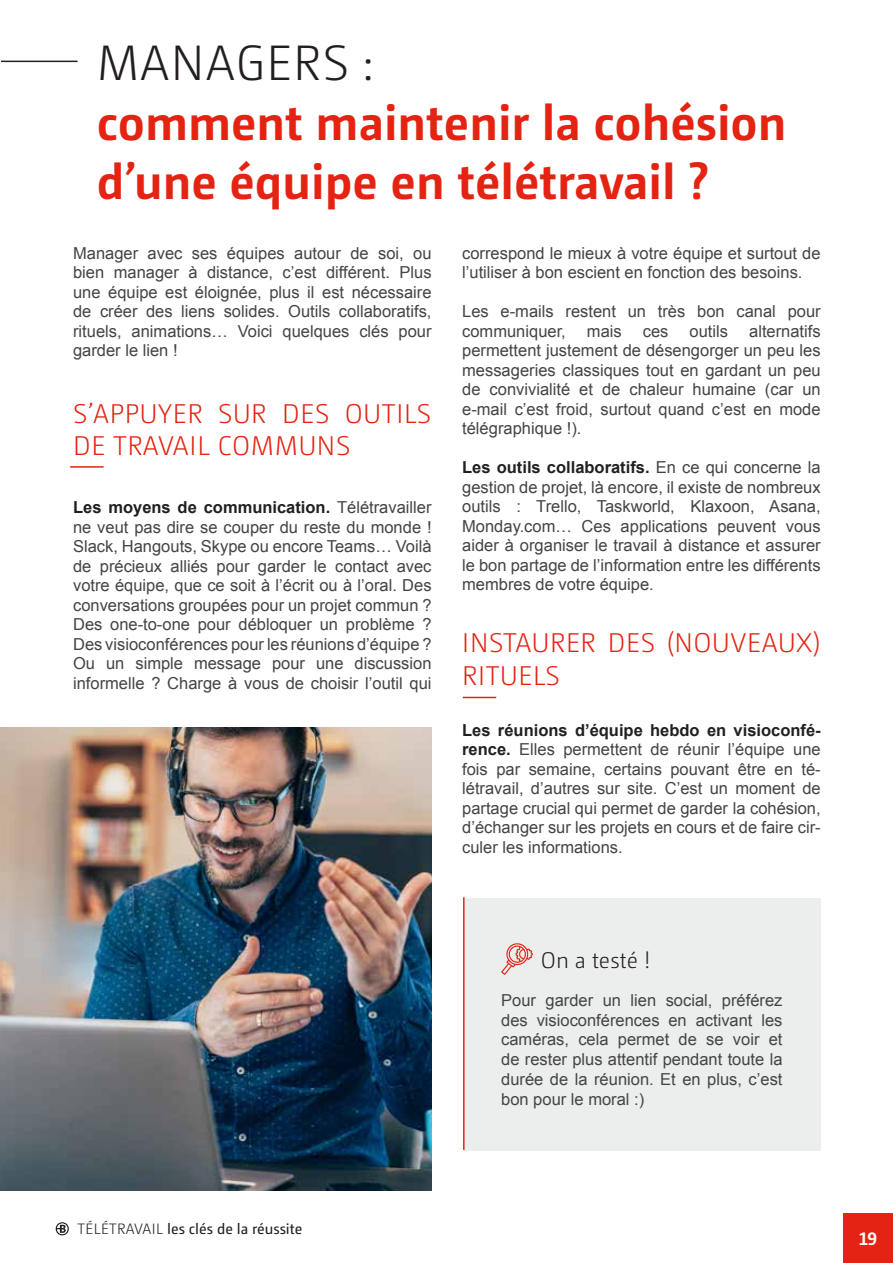
<style>
.page{position:relative;width:893px;height:1263px;background:#fff}
.page>*{position:absolute;margin:0;border:0;box-sizing:border-box;transform-origin:0 0}
.t1{font:700 49.5px/59.4px "Camingo Dos";color:#e42313}
.t2{font:300 49.5px "Camingo Dos";letter-spacing:.025em;color:#231f20}
.t3{font:300 27px/32.4px "Camingo Dos";letter-spacing:.025em;color:#e42313}
.t4{font:300 22.5px "Camingo Dos";color:#231f20}
.t5{font:700 18px "Camingo Dos";color:#fff}
.t6{font:16.5px/19.5px "Arial";color:#444;text-align:justify}
.t7{font:15px "Camingo Dos";color:#231f20}
.s1{font-weight:700;color:#231f20}
.s2{font-weight:300}
</style>
<div class="page">
<svg style="left:56px;top:1222px;width:13px;height:13px"></svg>
<div style="left:843px;top:1213px;width:50px;height:50px;background:#e42313"></div>
<hr style="left:1px;top:61px;width:77px;height:1px;background:#231f20">
<hr style="left:70px;top:466px;width:34px;height:2px;background:#e42313">
<img style="left:0;top:727px;width:432px;height:464px">
<hr style="left:463px;top:697px;width:33px;height:1px;background:#e42313">
<div style="left:463px;top:898px;width:358px;height:252px;background:#eceeed"></div>
<hr style="left:463px;top:897px;width:2px;height:253px;background:#e42313">
<svg style="left:501px;top:943px;width:32px;height:32px"></svg>
<h1 class="t2" style="left:97px;top:35px;width:277px">MANAGERS :</h1>
<h1 class="t1" style="left:97px;top:92px;width:691px">comment maintenir la cohésion d’une équipe en télétravail ?</h1>
<p class="t6" style="left:73px;top:243px;width:360px">Manager avec ses équipes autour de soi, ou bien manager à distance, c’est différent. Plus une équipe est éloignée, plus il est nécessaire de créer des liens solides. Outils collaboratifs, rituels, animations… Voici quelques clés pour garder le lien !</p>
<p class="t6" style="left:462px;top:243px;width:360px">correspond le mieux à votre équipe et surtout de l’utiliser à bon escient en fonction des besoins.</p>
<p class="t6" style="left:462px;top:302px;width:360px">Les e-mails restent un très bon canal pour communiquer,</p>
<p class="t6" style="left:462px;top:321px;width:360px;text-indent:287px">alternatifs permettent justement de désengorger un peu les messageries classiques tout en gardant un peu de convivialité et de chaleur humaine (car un e-mail c’est froid, surtout quand c’est en mode télégraphique !).</p>
<p class="t6" style="left:462px;top:458px;width:360px"><span class="s1">Les outils collaboratifs.</span> En ce qui concerne la gestion de projet, là encore, il existe de nombreux outils : Trello, Taskworld, Klaxoon, Asana, Monday.com… Ces applications peuvent vous aider à organiser le travail à distance et assurer le bon partage de l’information entre les différents membres de votre équipe.</p>
<p class="t6" style="left:587px;top:321px;width:36px">mais</p>
<p class="t6" style="left:643px;top:321px;width:27px">ces</p>
<p class="t6" style="left:690px;top:321px;width:40px">outils</p>
<h2 class="t3" style="left:73px;top:397px;width:359px">S’APPUYER SUR DES OUTILS<br>DE TRAVAIL COMMUNS</h2>
<p class="t6" style="left:73px;top:498px;width:360px"><span class="s1">Les moyens de communication.</span> Télétravailler ne veut pas dire se couper du reste du monde !<br>Slack, Hangouts, Skype ou encore Teams… Voilà de précieux alliés pour garder le contact avec votre équipe, que ce soit à l’écrit ou à l’oral. Des conversations groupées pour un projet commun ?<br>Des one-to-one pour débloquer un problème ?<br>Des visioconférences pour les réunions d’équipe ?<br>Ou un simple message pour une discussion informelle ? Charge à vous de choisir l’outil qui</p>
<h2 class="t3" style="left:462px;top:627px;width:360px">INSTAURER DES (NOUVEAUX)<br>RITUELS</h2>
<p class="t6" style="left:462px;top:720px;width:360px"><span class="s1">Les réunions d’équipe hebdo en visioconfé&shy;rence.</span> Elles permettent de réunir l’équipe une fois par semaine, certains pouvant être en té&shy;létravail, d’autres sur site. C’est un moment de partage crucial qui permet de garder la cohésion, d’échanger sur les projets en cours et de faire cir&shy;culer les informations.</p>
<h3 class="t4" style="left:541px;top:947px;width:111px">On a testé !</h3>
<p class="t6" style="left:501px;top:990px;width:283px">Pour garder un lien social, préférez des visioconférences en activant les caméras, cela permet de se voir et de rester plus attentif pendant toute la durée de la réunion. Et en plus, c’est bon pour le moral :)</p>
<p class="t7" style="left:78px;top:1220px;width:226px"><span class="s2">TÉLÉTRAVAIL</span> les clés de la réussite</p>
<p class="t5" style="left:859px;top:1227px;width:20px">19</p>
</div>
